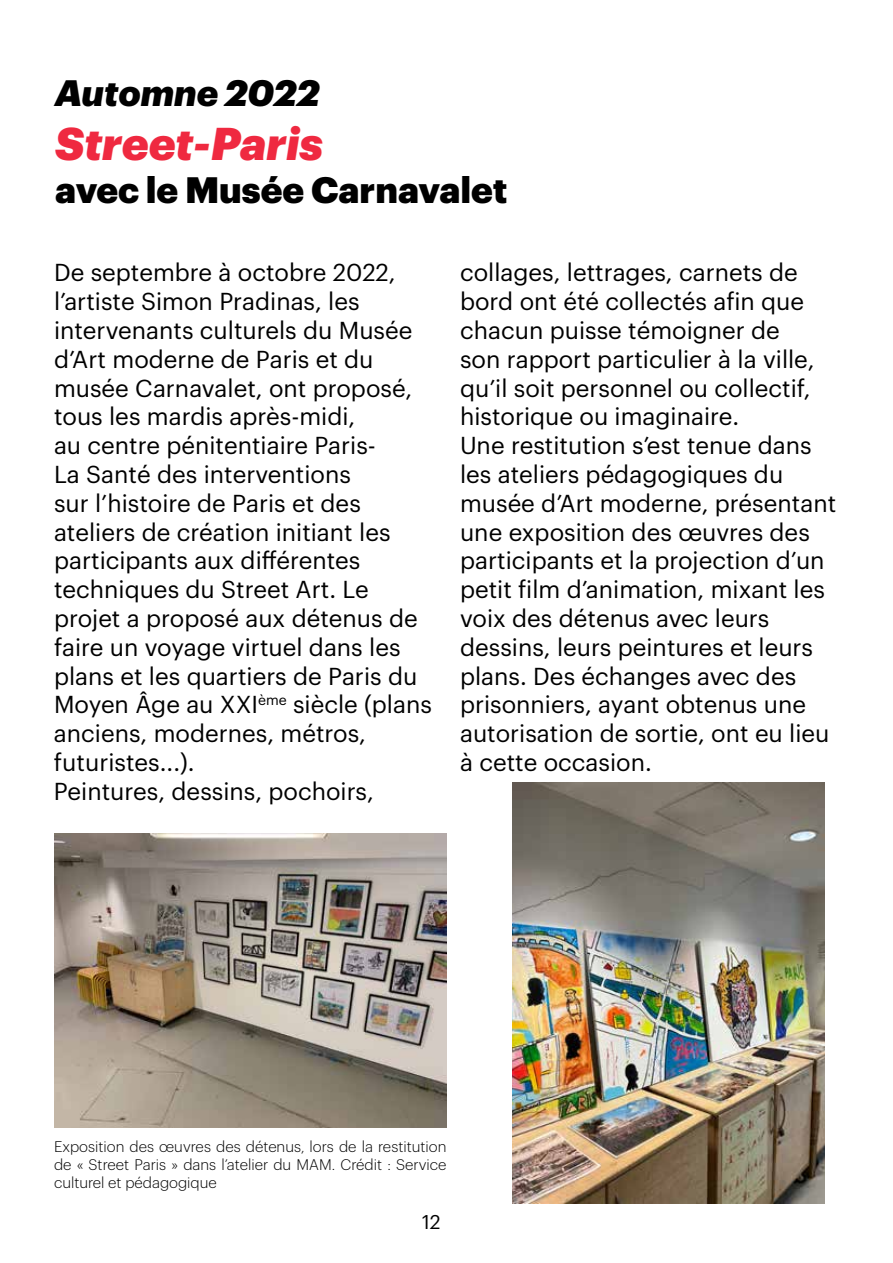
<style>
.page{position:relative;width:893px;height:1263px;background:#fff}
.page>*{position:absolute;margin:0;border:0;box-sizing:border-box;transform-origin:0 0}
.t1{font:italic 900 45px "Graphik";color:#ef2940}
.t2{font:900 36px "Graphik";color:#000}
.t3{font:italic 900 36px "Graphik";color:#000}
.t4{font:24px/28.8px "Graphik";color:#000}
.t5{font:19.5px "Graphik";color:#000}
.t6{font:300 15px/18px "Graphik";color:#000;text-align:justify}
</style>
<div class="page">
<img style="left:54px;top:833px;width:392px;height:295px">
<img style="left:512px;top:782px;width:313px;height:421px">
<h2 class="t3" style="left:55px;top:65px;width:266px">Automne 2022</h2>
<h1 class="t1" style="left:55px;top:108px;width:269px">Street-Paris</h1>
<h2 class="t2" style="left:55px;top:162px;width:454px">avec le Musée Carnavalet</h2>
<p class="t4" style="left:54px;top:256px;width:379px">De septembre à octobre 2022, l’artiste Simon Pradinas, les intervenants culturels du Musée d’Art moderne de Paris et du musée Carnavalet, ont proposé, tous les mardis après-midi,<br>au centre pénitentiaire Paris-<br>La Santé des interventions<br>sur l’histoire de Paris et des ateliers de création initiant les participants aux différentes techniques du Street Art. Le projet a proposé aux détenus de faire un voyage virtuel dans les plans et les quartiers de Paris du<br>Moyen Âge au XXI<sup>ème</sup> siècle (plans anciens, modernes, métros, futuristes...).<br>Peintures, dessins, pochoirs,</p>
<p class="t4" style="left:460px;top:256px;width:378px">collages, lettrages, carnets de bord ont été collectés afin que chacun puisse témoigner de<br>son rapport particulier à la ville, qu’il soit personnel ou collectif, historique ou imaginaire.<br>Une restitution s’est tenue dans les ateliers pédagogiques du musée d’Art moderne, présentant une exposition des œuvres des participants et la projection d’un petit film d’animation, mixant les voix des détenus avec leurs dessins, leurs peintures et leurs plans. Des échanges avec des prisonniers, ayant obtenus une autorisation de sortie, ont eu lieu à cette occasion.</p>
<p class="t6" style="left:54px;top:1136px;width:394px">Exposition des œuvres des détenus, lors de la restitution de « Street Paris » dans l’atelier du MAM. Crédit : Service culturel et pédagogique</p>
<p class="t5" style="left:422px;top:1207px;width:20px">12</p>
</div>
